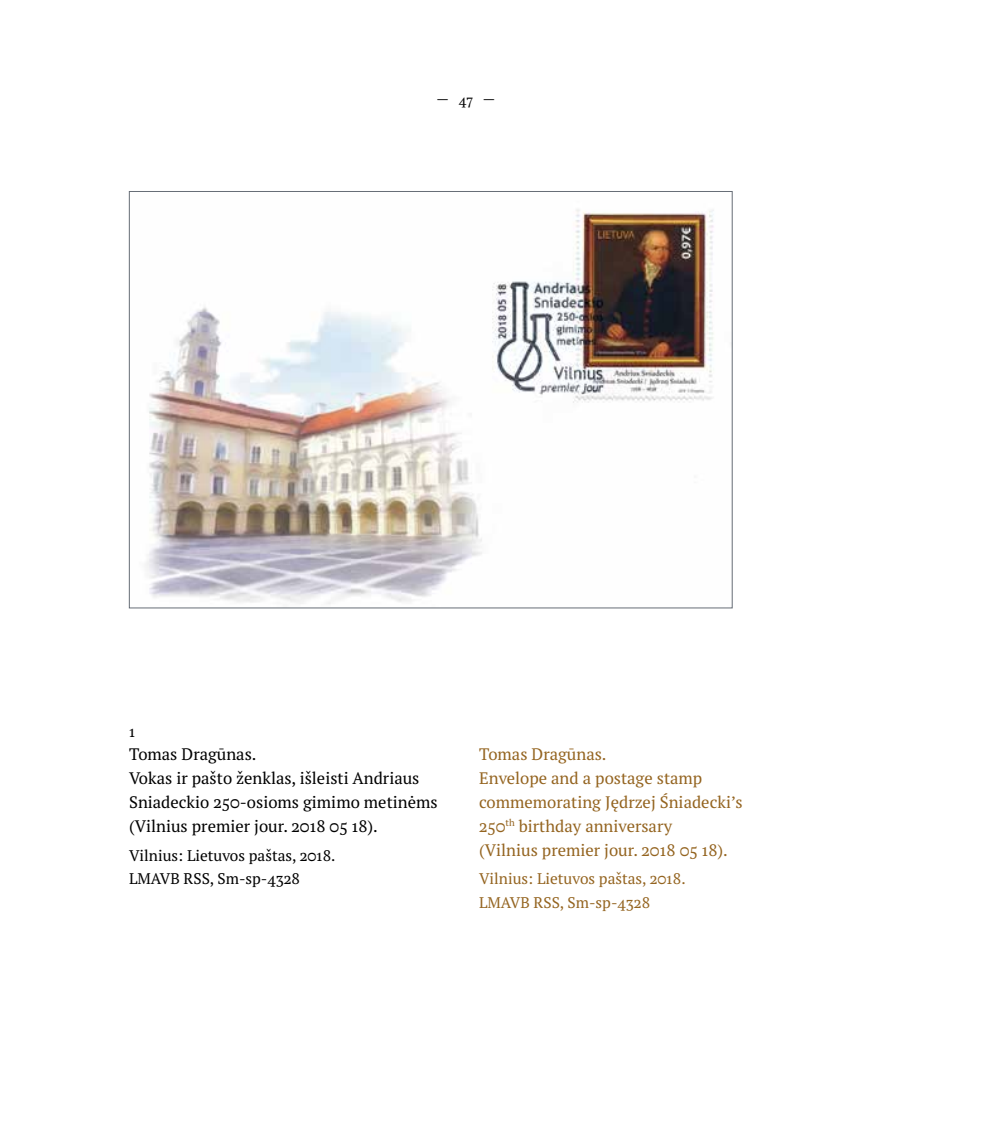
<style>
.page{position:relative;width:993px;height:1141px;background:#fff}
.page>*{position:absolute;margin:0;border:0;box-sizing:border-box;transform-origin:0 0}
.t1{font:16.62px/23.8px "PT Serif Pro";color:#946420}
.t2{font:16.62px/23.8px "PT Serif Pro";color:#000}
.t3{font:15.4px/23.8px "PT Serif Pro";color:#000}
.t4{font:15.4px/23.8px "PT Serif Pro";color:#946420}
.t5{font:14px "PT Serif Pro";color:#000}
</style>
<div class="page">
<img style="left:145px;top:209px;width:569px;height:395px">
<p class="t5" style="left:436px;top:91px;width:60px">— 47 —</p>
<p class="t3" style="left:129px;top:719px;width:8px">1</p>
<p class="t2" style="left:129px;top:742px;width:310px">Tomas Dragūnas.<br>Vokas ir pašto ženklas, išleisti Andriaus Sniadeckio 250-osioms gimimo metinėms (Vilnius premier jour. 2018 05 18).</p>
<p class="t3" style="left:129px;top:843px;width:208px">Vilnius: Lietuvos paštas, 2018.<br>LMAVB RSS, Sm-sp-4328</p>
<p class="t1" style="left:479px;top:742px;width:265px">Tomas Dragūnas.<br>Envelope and a postage stamp commemorating Jędrzej Śniadecki’s<br>250<sup>th</sup> birthday anniversary<br>(Vilnius premier jour. 2018 05 18).</p>
<p class="t4" style="left:479px;top:867px;width:208px">Vilnius: Lietuvos paštas, 2018.<br>LMAVB RSS, Sm-sp-4328</p>
</div>
